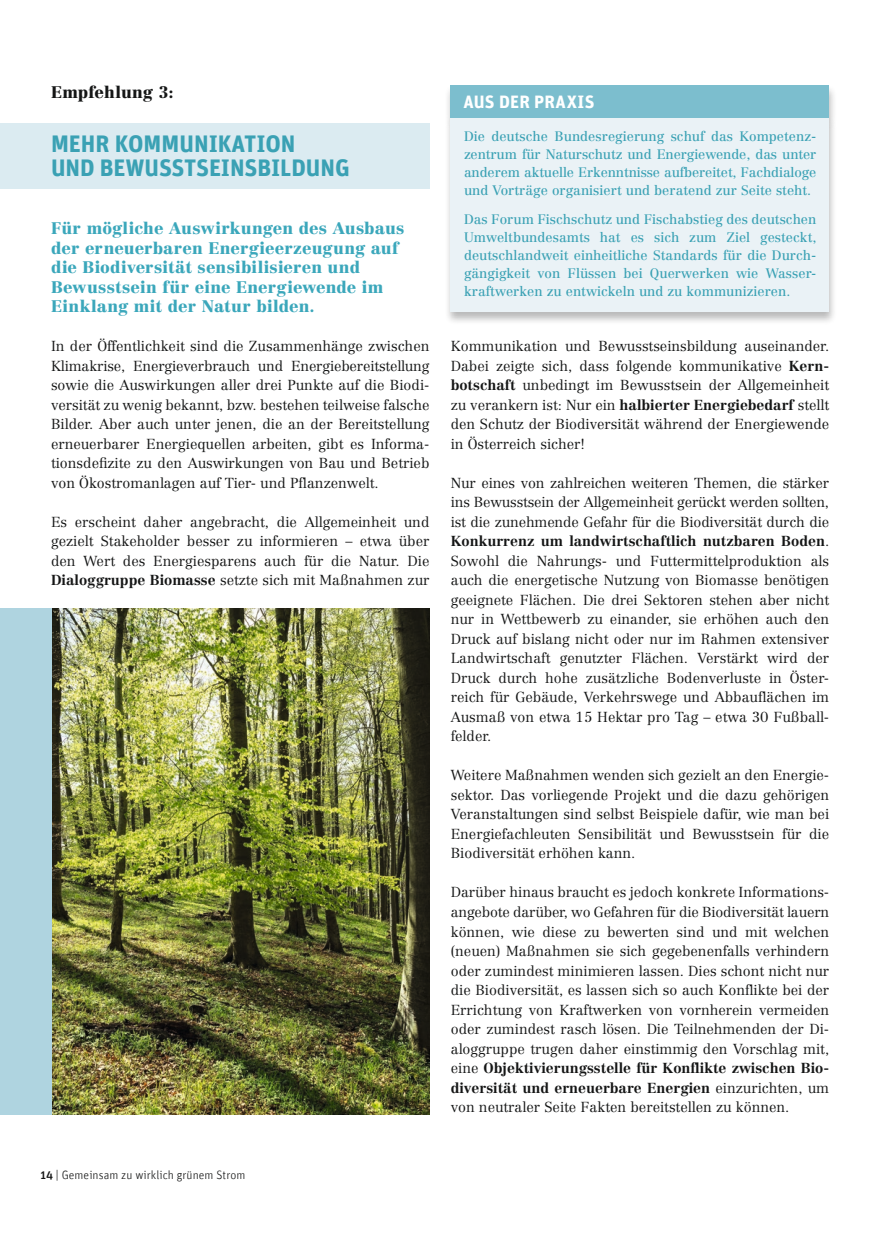
<style>
.page{position:relative;width:893px;height:1234px;background:#fff}
.page>*{position:absolute;margin:0;border:0;box-sizing:border-box;transform-origin:0 0}
.t1{font:700 24px/23.2px "Unit";letter-spacing:-.005em;color:#3aa1b4}
.t2{font:700 18px "Unit";letter-spacing:.01em;color:#fff}
.t3{font:900 16.5px/19.5px "Centennial LT Std";letter-spacing:.005em;color:#3ba7bb}
.t4{font:900 16.5px "Centennial LT Std";letter-spacing:.005em;color:#151616}
.t5{font:300 14.25px/19.5px "Centennial";color:#151616;text-align:justify}
.t6{font:13.5px/18px "Centennial";color:#3aa1b4;text-align:justify}
.t7{font:300 12px "Unit";letter-spacing:.005em;color:#151616}
.s1{font-weight:700}
.s2{font-weight:500}
</style>
<div class="page">
<div style="left:0;top:123px;width:429px;height:66px;background:#dbebf1"></div>
<div style="left:444px;top:84px;width:393px;height:48px;background:#151616;opacity:.3"></div>
<div style="left:451px;top:85px;width:378px;height:33px;background:#7cbece"></div>
<div style="left:444px;top:117px;width:393px;height:208px;background:#151616;opacity:.3"></div>
<div style="left:451px;top:118px;width:378px;height:193px;background:#eaf2f6"></div>
<img style="left:51px;top:608px;width:378px;height:506px">
<div style="left:0;top:608px;width:51px;height:506px;background:#afd4e0"></div>
<p class="t4" style="left:51px;top:81px;width:124px">Empfehlung 3:</p>
<h1 class="t1" style="left:51px;top:132px;width:300px">MEHR KOMMUNIKATION<br>UND BEWUSSTSEINSBILDUNG</h1>
<p class="t3" style="left:51px;top:218px;width:355px">Für mögliche Auswirkungen des Ausbaus der erneuerbaren Energieerzeugung auf die Biodiversität sensibilisieren und Bewusstsein für eine Energiewende im Einklang mit der Natur bilden.</p>
<p class="t5" style="left:51px;top:336px;width:380px">In der Öffentlichkeit sind die Zusammenhänge zwischen Klimakrise, Energieverbrauch und Energiebereitstellung sowie die Auswirkungen aller drei Punkte auf die Biodi&shy;versität zu wenig bekannt, bzw. bestehen teilweise falsche Bilder. Aber auch unter jenen, die an der Bereitstellung erneuerbarer Energiequellen arbeiten, gibt es Informa&shy;tionsdefizite zu den Auswirkungen von Bau und Betrieb von Ökostromanlagen auf Tier- und Pflanzenwelt.</p>
<p class="t5" style="left:51px;top:512px;width:380px">Es erscheint daher angebracht, die Allgemeinheit und gezielt Stakeholder besser zu informieren – etwa über den Wert des Energiesparens auch für die Natur. Die <span class="s1">Dialoggruppe Biomasse</span> setzte sich mit Maßnahmen zur</p>
<p class="t2" style="left:463px;top:91px;width:133px">AUS DER PRAXIS</p>
<p class="t6" style="left:464px;top:127px;width:354px">Die deutsche Bundesregierung schuf das Kompetenz&shy;zentrum für Naturschutz und Energiewende, das unter anderem aktuelle Erkenntnisse aufbereitet, Fachdialoge und Vorträge organisiert und beratend zur Seite steht.</p>
<p class="t6" style="left:464px;top:210px;width:354px">Das Forum Fischschutz und Fischabstieg des deutschen Umweltbundesamts hat es sich zum Ziel gesteckt, deutschlandweit einheitliche Standards für die Durch&shy;gängigkeit von Flüssen bei Querwerken wie Wasser&shy;kraftwerken zu entwickeln und zu kommunizieren.</p>
<p class="t5" style="left:451px;top:336px;width:380px">Kommunikation und Bewusstseinsbildung auseinander.<br>Dabei zeigte sich, dass folgende kommunikative <span class="s1">Kern&shy;botschaft</span> unbedingt im Bewusstsein der Allgemeinheit zu verankern ist: Nur ein <span class="s1">halbierter Energiebedarf</span> stellt den Schutz der Biodiversität während der Energiewende in Österreich sicher!</p>
<p class="t5" style="left:451px;top:473px;width:380px">Nur eines von zahlreichen weiteren Themen, die stärker ins Bewusstsein der Allgemeinheit gerückt werden sollten, ist die zunehmende Gefahr für die Biodiversität durch die <span class="s1">Konkurrenz um landwirtschaftlich nutzbaren Boden</span>.<br>Sowohl die Nahrungs- und Futtermittelproduktion als auch die energetische Nutzung von Biomasse benötigen geeignete Flächen. Die drei Sektoren stehen aber nicht nur in Wettbewerb zu einander, sie erhöhen auch den Druck auf bislang nicht oder nur im Rahmen extensiver Landwirtschaft genutzter Flächen. Verstärkt wird der Druck durch hohe zusätzliche Bodenverluste in Öster&shy;reich für Gebäude, Verkehrswege und Abbauflächen im Ausmaß von etwa 15 Hektar pro Tag – etwa 30 Fußball&shy;felder.</p>
<p class="t5" style="left:451px;top:765px;width:380px">Weitere Maßnahmen wenden sich gezielt an den Energie&shy;sektor. Das vorliegende Projekt und die dazu gehörigen Veranstaltungen sind selbst Beispiele dafür, wie man bei Energiefachleuten Sensibilität und Bewusstsein für die Biodiversität erhöhen kann.</p>
<p class="t5" style="left:451px;top:882px;width:380px">Darüber hinaus braucht es jedoch konkrete Informations&shy;angebote darüber, wo Gefahren für die Biodiversität lauern können, wie diese zu bewerten sind und mit welchen (neuen) Maßnahmen sie sich gegebenenfalls verhindern oder zumindest minimieren lassen. Dies schont nicht nur die Biodiversität, es lassen sich so auch Konflikte bei der Errichtung von Kraftwerken von vornherein vermeiden oder zumindest rasch lösen. Die Teilnehmenden der Di&shy;aloggruppe trugen daher einstimmig den Vorschlag mit, eine <span class="s1">Objektivierungsstelle für Konflikte zwischen Bio&shy;diversität und erneuerbare Energien</span> einzurichten, um von neutraler Seite Fakten bereitstellen zu können.</p>
<p class="t7" style="left:40px;top:1167px;width:207px"><span class="s2">14</span> | Gemeinsam zu wirklich grünem Strom</p>
</div>
